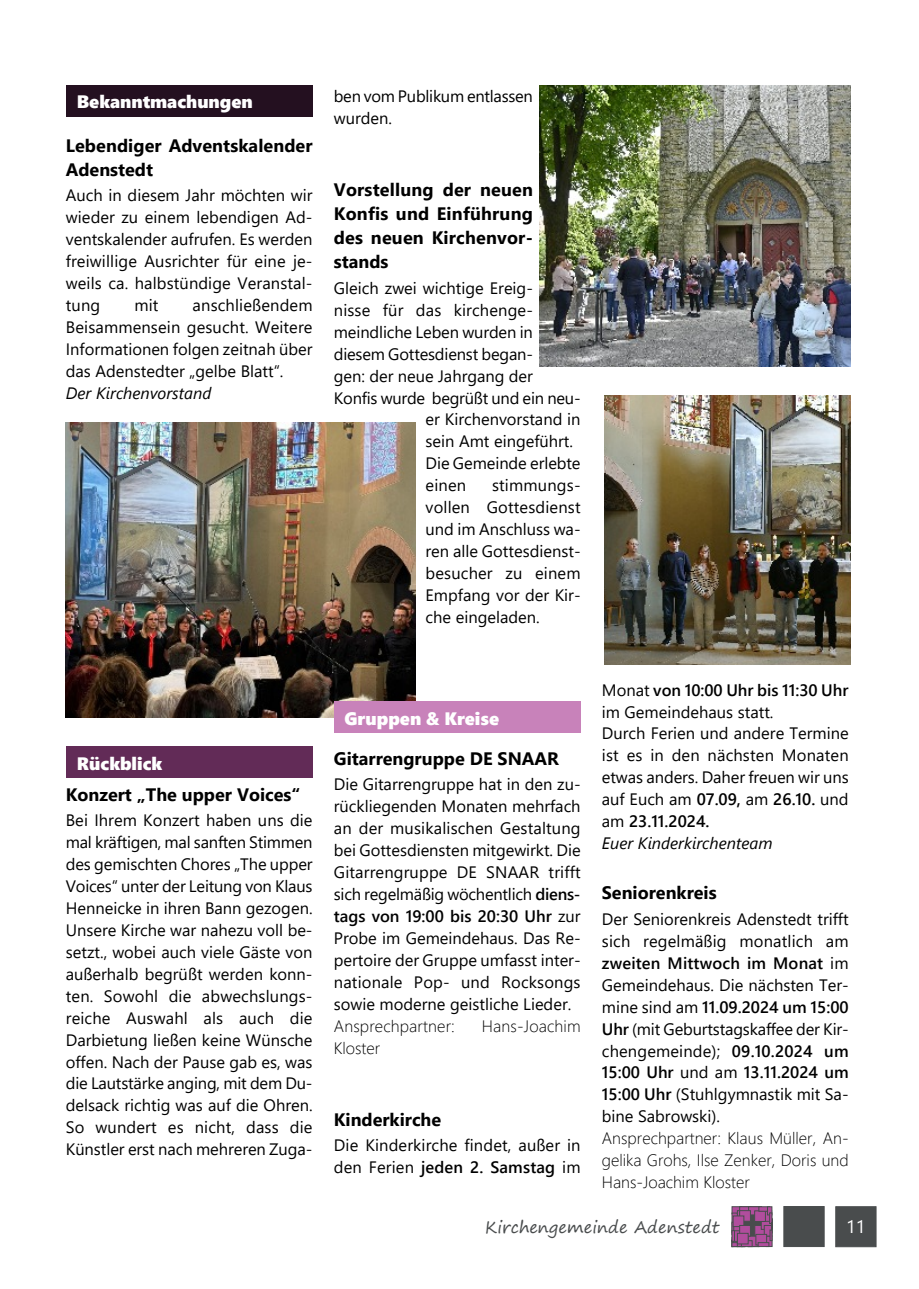
<style>
.page{position:relative;width:919px;height:1289px;background:#fff}
.page>*{position:absolute;margin:0;border:0;box-sizing:border-box;transform-origin:0 0}
.t1{font:700 18px/24px "Segoe UI";color:#000}
.t2{font:18px "Segoe UI Black";color:#fff}
.t3{font:18px "Segoe UI";color:#fff}
.t4{font:16.5px/21.9px "Segoe UI";color:#000;text-align:justify}
.t5{font:300 16.5px/21.9px "Segoe UI";color:#000;text-align:justify}
.t6{font:16.5px "Segoe Print";color:#494c4d}
.t7{font:italic 16.5px "Segoe UI";color:#000}
.s1{font-weight:600}
.s2{font-style:italic}
</style>
<div class="page">
<div style="left:740px;top:1214px;width:23px;height:22px;background:#494c4d"></div>
<svg style="left:731px;top:1206px;width:10px;height:8px"></svg>
<svg style="left:759px;top:1226px;width:4px;height:7px"></svg>
<svg style="left:731px;top:1212px;width:6px;height:11px"></svg>
<div style="left:739px;top:1206px;width:11px;height:10px;background:#b14d9d;border:1px solid #494c4d"></div>
<svg style="left:739px;top:1206px;width:9px;height:3px"></svg>
<svg style="left:765px;top:1235px;width:7px;height:11px"></svg>
<div style="left:748px;top:1206px;width:11px;height:9px;background:#b14d9d;border:1px solid #494c4d"></div>
<svg style="left:760px;top:1218px;width:12px;height:11px"></svg>
<div style="left:763px;top:1224px;width:9px;height:12px;background:#b14d9d;border:1px solid #494c4d"></div>
<svg style="left:765px;top:1211px;width:4px;height:10px"></svg>
<div style="left:739px;top:1210px;width:11px;height:11px;background:#b14d9d;border:1px solid #494c4d"></div>
<div style="left:754px;top:1210px;width:11px;height:11px;background:#b14d9d;border:1px solid #494c4d"></div>
<svg style="left:758px;top:1206px;width:12px;height:5px"></svg>
<svg style="left:767px;top:1206px;width:5px;height:9px"></svg>
<svg style="left:769px;top:1212px;width:4px;height:28px"></svg>
<div style="left:755px;top:1233px;width:12px;height:12px;background:#b14d9d;border:1px solid #494c4d"></div>
<svg style="left:731px;top:1221px;width:28px;height:26px"></svg>
<div style="left:732px;top:1215px;width:12px;height:11px;background:#b14d9d;border:1px solid #494c4d"></div>
<div style="left:739px;top:1224px;width:11px;height:12px;background:#b14d9d;border:1px solid #494c4d"></div>
<div style="left:737px;top:1232px;width:11px;height:12px;background:#b14d9d;border:1px solid #494c4d"></div>
<svg style="left:757px;top:1242px;width:12px;height:4px"></svg>
<div style="left:783px;top:1206px;width:41px;height:40px;background:#494c4d;border:1px solid #494c4d"></div>
<div style="left:835px;top:1206px;width:41px;height:40px;background:#494c4d;border:1px solid #494c4d"></div>
<div style="left:66px;top:85px;width:247px;height:32px;background:#241020"></div>
<div style="left:66px;top:746px;width:247px;height:32px;background:#622b57"></div>
<img style="left:66px;top:422px;width:349px;height:295px">
<img style="left:539px;top:85px;width:311px;height:282px">
<img style="left:604px;top:395px;width:246px;height:269px">
<div style="left:334px;top:701px;width:246px;height:32px;background:#c882ba"></div>
<p class="t2" style="left:77px;top:95px;width:177px">Bekanntmachungen</p>
<p class="t1" style="left:66px;top:135px;width:248px">Lebendiger Adventskalender<br>Adenstedt</p>
<p class="t4" style="left:66px;top:186px;width:248px">Auch in diesem Jahr möchten wir wieder zu einem lebendigen Ad&shy;ventskalender aufrufen. Es werden freiwillige Ausrichter für eine je&shy;weils ca. halbstündige Veranstal&shy;tung</p>
<p class="t4" style="left:66px;top:296px;width:248px;text-indent:127px">anschließendem Beisammensein gesucht. Weitere Informationen folgen zeitnah über das Adenstedter „gelbe Blatt“.</p>
<p class="t7" style="left:66px;top:387px;width:147px">Der Kirchenvorstand</p>
<p class="t4" style="left:134px;top:296px;width:26px">mit</p>
<p class="t4" style="left:334px;top:87px;width:201px">ben vom Publikum entlassen wurden.</p>
<p class="t1" style="left:334px;top:180px;width:200px;text-align:justify">Vorstellung der neuen Konfis und Einführung des neuen Kirchenvor&shy;stands</p>
<p class="t4" style="left:334px;top:278px;width:200px">Gleich zwei wichtige Ereig-</p>
<p class="t4" style="left:334px;top:300px;width:200px">nisse für das kirchenge-</p>
<p class="t4" style="left:334px;top:322px;width:201px">meindliche Leben wurden in</p>
<p class="t4" style="left:334px;top:344px;width:200px">diesem Gottesdienst began-</p>
<p class="t4" style="left:334px;top:366px;width:201px">gen: der neue Jahrgang der</p>
<p class="t4" style="left:334px;top:388px;width:248px">Konfis wurde begrüßt und ein neu-</p>
<p class="t4" style="left:425px;top:410px;width:156px">er Kirchenvorstand in</p>
<p class="t4" style="left:425px;top:432px;width:149px">sein Amt eingeführt.</p>
<p class="t4" style="left:425px;top:454px;width:156px">Die Gemeinde erlebte</p>
<p class="t4" style="left:425px;top:476px;width:42px">einen</p>
<p class="t4" style="left:425px;top:476px;width:156px;text-indent:66px">stimmungs&shy;vollen Gottesdienst und im Anschluss wa&shy;ren alle Gottesdienst&shy;besucher zu einem Empfang vor der Kir&shy;che eingeladen.</p>
<p class="t2" style="left:77px;top:756px;width:87px">Rückblick</p>
<p class="t1" style="left:66px;top:783px;width:236px">Konzert „The upper Voices“</p>
<p class="t4" style="left:66px;top:810px;width:248px">Bei Ihrem Konzert haben uns die mal kräftigen, mal sanften Stimmen des gemischten Chores „The upper Voices“ unter der Leitung von Klaus Henneicke in ihren Bann gezogen.<br>Unsere Kirche war nahezu voll be&shy;setzt., wobei auch viele Gäste von außerhalb begrüßt werden konn&shy;ten. Sowohl die abwechslungs&shy;reiche Auswahl als auch die Darbietung ließen keine Wünsche offen. Nach der Pause gab es, was die Lautstärke anging, mit dem Du&shy;delsack richtig was auf die Ohren.<br>So wundert es nicht, dass die Künstler erst nach mehreren Zuga-</p>
<p class="t2" style="left:344px;top:711px;width:156px">Gruppen &amp; Kreise</p>
<p class="t1" style="left:334px;top:748px;width:227px">Gitarrengruppe DE SNAAR</p>
<p class="t4" style="left:334px;top:775px;width:248px">Die Gitarrengruppe hat in den zu&shy;rückliegenden Monaten mehrfach an der musikalischen Gestaltung bei Gottesdiensten mitgewirkt. Die Gitarrengruppe DE SNAAR trifft sich regelmäßig wöchentlich <span class="s1">diens&shy;tags von 19:00 bis 20:30 Uhr</span> zur Probe im Gemeindehaus. Das Re&shy;pertoire der Gruppe umfasst inter&shy;nationale Pop- und Rocksongs sowie moderne geistliche Lieder.</p>
<p class="t5" style="left:334px;top:1016px;width:123px">Ansprechpartner:</p>
<p class="t5" style="left:482px;top:1016px;width:100px">Hans-Joachim</p>
<p class="t5" style="left:334px;top:1038px;width:48px">Kloster</p>
<p class="t1" style="left:334px;top:1109px;width:109px">Kinderkirche</p>
<p class="t4" style="left:334px;top:1136px;width:248px">Die Kinderkirche findet, außer in den Ferien <span class="s1">jeden 2. Samstag</span> im</p>
<p class="t4" style="left:602px;top:680px;width:248px;text-align:left">Monat <span class="s1">von 10:00 Uhr bis 11:30 Uhr </span>im Gemeindehaus statt.<br>Durch Ferien und andere Termine ist es in den nächsten Monaten etwas anders. Daher freuen wir uns auf Euch am <span class="s1">07.09,</span> am <span class="s1">26.10.</span> und am <span class="s1">23.11.2024.<br></span><span class="s2">Euer Kinderkirchenteam</span></p>
<p class="t1" style="left:602px;top:882px;width:116px">Seniorenkreis</p>
<p class="t4" style="left:602px;top:909px;width:248px">Der Seniorenkreis Adenstedt trifft sich regelmäßig monatlich am <span class="s1">zweiten Mittwoch im Monat</span> im Gemeindehaus. Die nächsten Ter&shy;mine sind am <span class="s1">11.09.2024 um 15:00<br>Uhr</span> (mit Geburtstagskaffee der Kir&shy;chengemeinde); <span class="s1">09.10.2024 um 15:00 Uhr</span> und am <span class="s1">13.11.2024 um 15:00 Uhr</span> (Stuhlgymnastik mit Sa&shy;bine Sabrowski).</p>
<p class="t5" style="left:602px;top:1129px;width:248px">Ansprechpartner: Klaus Müller, An&shy;gelika Grohs, Ilse Zenker, Doris und Hans-Joachim Kloster</p>
<p class="t6" style="left:485px;top:1218px;width:236px">Kirchengemeinde Adenstedt</p>
<p class="t3" style="left:846px;top:1219px;width:21px">11</p>
</div>
